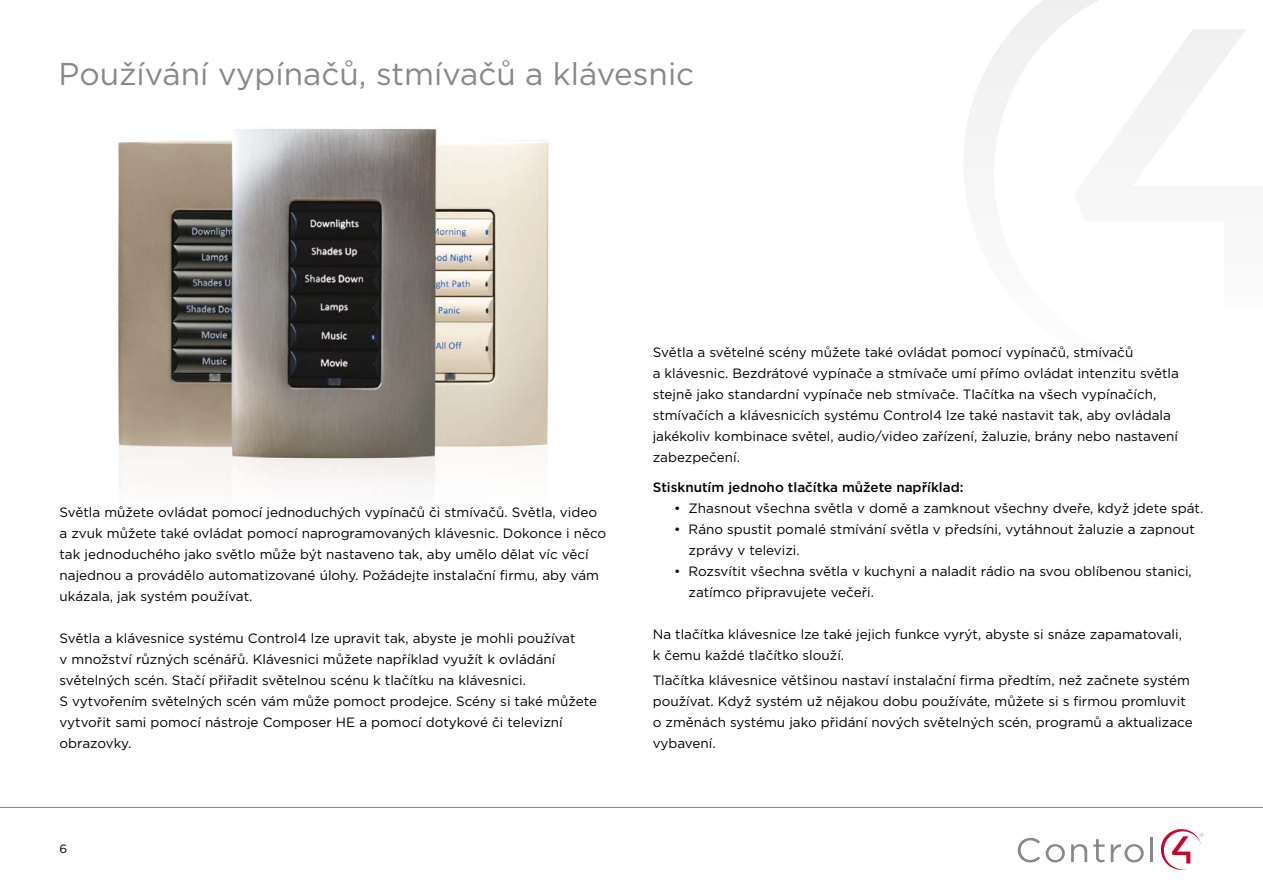
<style>
.page{position:relative;width:1263px;height:893px;background:#fff}
.page>*{position:absolute;margin:0;border:0;box-sizing:border-box;transform-origin:0 0}
.t1{font:31.5px "Gotham";color:#87888a}
.t2{font:13.5px/21px "Gotham";color:#000}
.t3{font:500 13.5px "Gotham";color:#000}
.t4{font:12px "Gotham";color:#000}
</style>
<div class="page">
<hr style="left:0;top:807px;width:1263px;height:1px;background:#878684">
<svg style="left:1018px;top:838px;width:22px;height:24px"></svg>
<svg style="left:1046px;top:844px;width:19px;height:18px"></svg>
<svg style="left:1071px;top:844px;width:16px;height:18px"></svg>
<svg style="left:1093px;top:839px;width:11px;height:23px"></svg>
<svg style="left:1111px;top:844px;width:33px;height:18px"></svg>
<hr style="left:1150px;top:837px;width:3px;height:25px;background:#87888a">
<svg style="left:1160px;top:829px;width:43px;height:41px"></svg>
<svg style="left:965px;top:0;width:281px;height:145px"></svg>
<img style="left:117px;top:128px;width:432px;height:361px">
<h1 class="t1" style="left:58px;top:53px;width:637px">Používání vypínačů, stmívačů a klávesnic</h1>
<p class="t2" style="left:60px;top:502px;width:548px">Světla můžete ovládat pomocí jednoduchých vypínačů či stmívačů. Světla, video a zvuk můžete také ovládat pomocí naprogramovaných klávesnic. Dokonce i něco tak jednoduchého jako světlo může být nastaveno tak, aby umělo dělat víc věcí najednou a provádělo automatizované úlohy. Požádejte instalační firmu, aby vám ukázala, jak systém používat.</p>
<p class="t2" style="left:60px;top:628px;width:539px">Světla a klávesnice systému Control4 lze upravit tak, abyste je mohli používat<br>v množství různých scénářů. Klávesnici můžete například využít k ovládání světelných scén. Stačí přiřadit světelnou scénu k tlačítku na klávesnici.<br>S vytvořením světelných scén vám může pomoct prodejce. Scény si také můžete vytvořit sami pomocí nástroje Composer HE a pomocí dotykové či televizní obrazovky.</p>
<p class="t4" style="left:60px;top:841px;width:9px">6</p>
<p class="t2" style="left:653px;top:342px;width:528px">Světla a světelné scény můžete také ovládat pomocí vypínačů, stmívačů<br>a klávesnic. Bezdrátové vypínače a stmívače umí přímo ovládat intenzitu světla stejně jako standardní vypínače neb stmívače. Tlačítka na všech vypínačích, stmívačích a klávesnicích systému Control4 lze také nastavit tak, aby ovládala jakékoliv kombinace světel, audio/video zařízení, žaluzie, brány nebo nastavení zabezpečení.</p>
<p class="t3" style="left:653px;top:478px;width:312px">Stisknutím jednoho tlačítka můžete například:</p>
<p class="t2" style="left:674px;top:497px;width:531px">• Zhasnout všechna světla v domě a zamknout všechny dveře, když jdete spát.</p>
<p class="t2" style="left:688px;top:518px;width:508px;text-indent:-15px">• Ráno spustit pomalé stmívání světla v předsíni, vytáhnout žaluzie a zapnout zprávy v televizi.</p>
<p class="t2" style="left:688px;top:560px;width:505px;text-indent:-15px">• Rozsvítit všechna světla v kuchyni a naladit rádio na svou oblíbenou stanici, zatímco připravujete večeři.</p>
<p class="t2" style="left:653px;top:623px;width:531px">Na tlačítka klávesnice lze také jejich funkce vyrýt, abyste si snáze zapamatovali, k čemu každé tlačítko slouží.</p>
<p class="t2" style="left:653px;top:670px;width:541px">Tlačítka klávesnice většinou nastaví instalační firma předtím, než začnete systém používat. Když systém už nějakou dobu používáte, můžete si s firmou promluvit o změnách systému jako přidání nových světelných scén, programů a aktualizace vybavení.</p>
</div>
